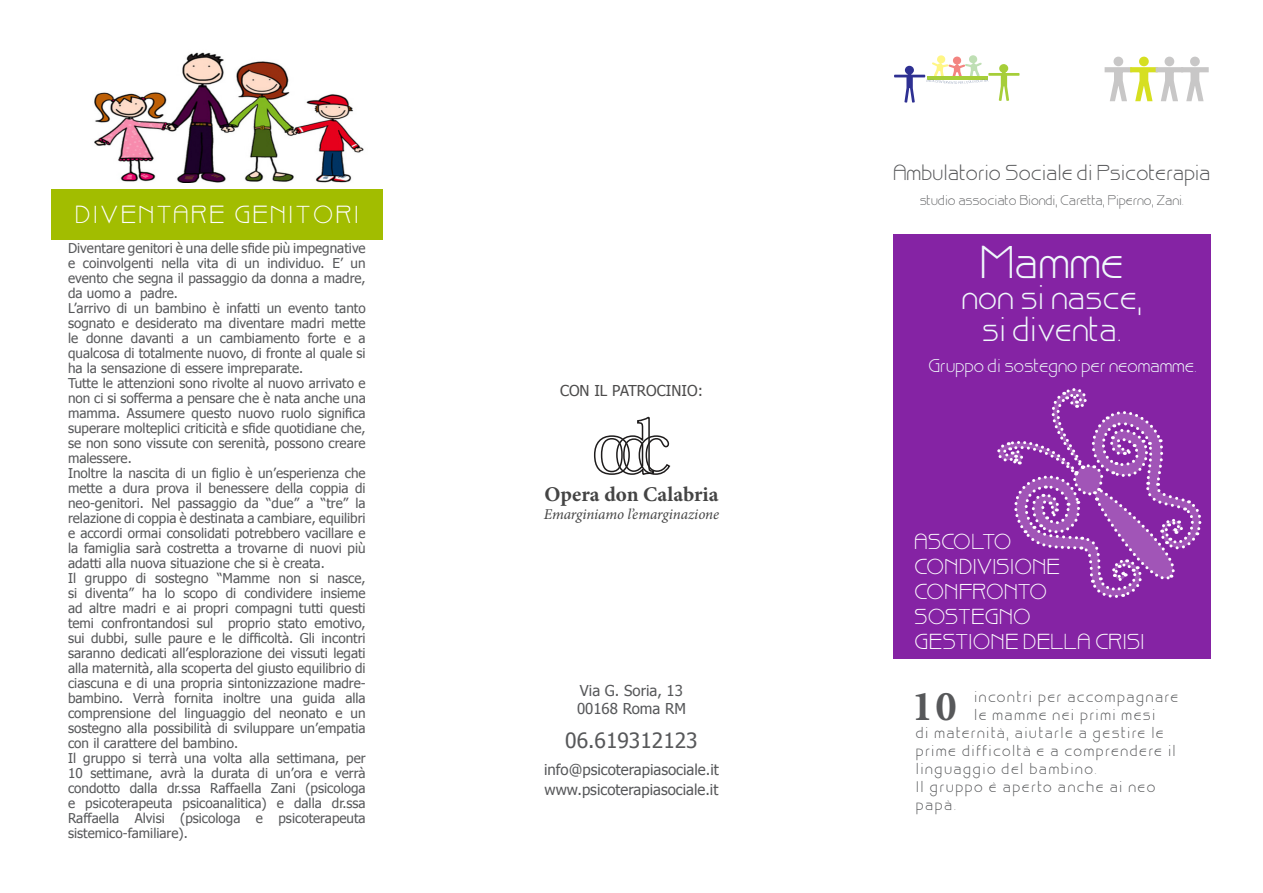
<style>
.page{position:relative;width:1263px;height:893px;background:#fff}
.page>*{position:absolute;margin:0;border:0;box-sizing:border-box;transform-origin:0 0}
.t1{font:45px "Bisque";color:#f0f9fb}
.t2{font:700 42.75px "Minion Pro";color:#57585a}
.t3{font:33px "Bisque";color:#f0f9fb}
.t4{font:24px "Bisque";letter-spacing:.1em;color:#fff}
.t5{font:21px "Bisque";letter-spacing:-.005em;color:#fff}
.t6{font:21px "Bisque";color:#57585a}
.t7{font:700 21px "Minion Pro";letter-spacing:.005em;color:#444}
.t8{font:21px "Tahoma";color:#57585a}
.t9{font:21px "Bisque";letter-spacing:-.04em;color:#fff}
.t10{font:18px "Bisque";color:#f0f9fb}
.t11{font:15px "Bisque";letter-spacing:.105em;color:#57585a}
.t12{font:15px "Tahoma";color:#57585a}
.t13{font:italic 15px "Minion Pro";letter-spacing:-.005em;color:#444}
.t14{font:15px "Tahoma";color:#4c4b4b}
.t15{font:13.5px/15px "Tahoma";color:#57585a;text-align:justify}
.t16{font:13.5px "Bisque";color:#57585a}
</style>
<div class="page">
<div style="left:893px;top:235px;width:317px;height:424px;background:#8523a4"></div>
<svg style="left:594px;top:416px;width:77px;height:59px"></svg>
<img style="left:94px;top:52px;width:270px;height:131px">
<div style="left:51px;top:189px;width:332px;height:50px;background:#a2bd00"></div>
<div style="left:1114px;top:58px;width:8px;height:7px;background:#c8c7c7;border-radius:50%"></div>
<div style="left:1113px;top:57px;width:10px;height:9px;border:2px solid #c8c7c7;border-radius:50%"></div>
<div style="left:1140px;top:58px;width:8px;height:7px;background:#d6df21;border-radius:50%"></div>
<div style="left:1139px;top:57px;width:10px;height:9px;border:2px solid #d6df21;border-radius:50%"></div>
<div style="left:1165px;top:58px;width:8px;height:7px;background:#c8c7c7;border-radius:50%"></div>
<div style="left:1164px;top:57px;width:10px;height:9px;border:2px solid #c8c7c7;border-radius:50%"></div>
<svg style="left:1104px;top:66px;width:105px;height:36px"></svg>
<div style="left:1191px;top:58px;width:8px;height:7px;background:#c8c7c7;border-radius:50%"></div>
<div style="left:1190px;top:57px;width:10px;height:9px;border:2px solid #c8c7c7;border-radius:50%"></div>
<svg style="left:997px;top:388px;width:204px;height:210px"></svg>
<svg style="left:894px;top:55px;width:125px;height:48px"></svg>
<p class="t4" style="left:75px;top:202px;width:286px">DIVENTARE GENITORI</p>
<p class="t15" style="left:68px;top:240px;width:299px">Diventare genitori è una delle sfide più impegnative e coinvolgenti nella vita di un individuo. E’ un evento che segna il passaggio da donna a madre, da uomo a padre.</p>
<p class="t15" style="left:68px;top:300px;width:299px">L’arrivo di un bambino è infatti un evento tanto sognato e desiderato ma diventare madri mette le donne davanti a un cambiamento forte e a qualcosa di totalmente nuovo, di fronte al quale si ha la sensazione di essere impreparate.</p>
<p class="t15" style="left:68px;top:375px;width:299px">Tutte le attenzioni sono rivolte al nuovo arrivato e non ci si sofferma a pensare che è nata anche una mamma. Assumere questo nuovo ruolo significa superare molteplici criticità e sfide quotidiane che, se non sono vissute con serenità, possono creare malessere.</p>
<p class="t15" style="left:68px;top:465px;width:299px">Inoltre la nascita di un figlio è un’esperienza che mette a dura prova il benessere della coppia di neo-genitori. Nel passaggio da “due” a “tre” la relazione di coppia è destinata a cambiare, equilibri e accordi ormai consolidati potrebbero vacillare e la famiglia sarà costretta a trovarne di nuovi più adatti alla nuova situazione che si è creata.</p>
<p class="t15" style="left:68px;top:570px;width:299px">Il gruppo di sostegno “Mamme non si nasce, si diventa” ha lo scopo di condividere insieme ad altre madri e ai propri compagni tutti questi temi confrontandosi sul proprio stato emotivo, sui dubbi, sulle paure e le difficoltà. Gli incontri saranno dedicati all’esplorazione dei vissuti legati alla maternità, alla scoperta del giusto equilibrio di ciascuna e di una propria sintonizzazione madre&shy;bambino. Verrà fornita inoltre una guida alla comprensione del linguaggio del neonato e un sostegno alla possibilità di sviluppare un’empatia con il carattere del bambino.</p>
<p class="t15" style="left:68px;top:750px;width:299px">Il gruppo si terrà una volta alla settimana, per 10 settimane, avrà la durata di un’ora e verrà condotto dalla dr.ssa Raffaella Zani (psicologa e psicoterapeuta psicoanalitica) e dalla dr.ssa Raffaella Alvisi (psicologa e psicoterapeuta sistemico-familiare).</p>
<p class="t14" style="left:560px;top:381px;width:144px">CON IL PATROCINIO:</p>
<p class="t7" style="left:544px;top:480px;width:176px">Opera don Calabria</p>
<p class="t13" style="left:544px;top:504px;width:177px">Emarginiamo l’emarginazione</p>
<p class="t12" style="left:580px;top:681px;width:105px">Via G. Soria, 13</p>
<p class="t12" style="left:577px;top:699px;width:110px">00168 Roma RM</p>
<p class="t8" style="left:565px;top:726px;width:134px">06.619312123</p>
<p class="t12" style="left:544px;top:759px;width:176px">info@psicoterapiasociale.it</p>
<p class="t12" style="left:544px;top:779px;width:175px">www.psicoterapiasociale.it</p>
<p class="t6" style="left:893px;top:161px;width:319px">Ambulatorio Sociale di Psicoterapia</p>
<p class="t16" style="left:919px;top:193px;width:266px">studio associato Biondi, Caretta, Piperno, Zani.</p>
<p class="t1" style="left:980px;top:238px;width:145px">Mamme</p>
<p class="t3" style="left:962px;top:280px;width:182px">non si nasce,</p>
<p class="t3" style="left:982px;top:312px;width:141px">si diventa.</p>
<p class="t10" style="left:928px;top:356px;width:270px">Gruppo di sostegno per neomamme.</p>
<p class="t9" style="left:914px;top:530px;width:99px">ASCOLTO</p>
<p class="t5" style="left:914px;top:555px;width:147px">CONDIVISIONE</p>
<p class="t5" style="left:914px;top:580px;width:134px">CONFRONTO</p>
<p class="t5" style="left:914px;top:606px;width:118px">SOSTEGNO</p>
<p class="t5" style="left:914px;top:631px;width:232px">GESTIONE DELLA CRISI</p>
<p class="t2" style="left:912px;top:676px;width:47px">10</p>
<p class="t11" style="left:974px;top:689px;width:206px">incontri per accompagnare</p>
<p class="t11" style="left:974px;top:707px;width:183px">le mamme nei primi mesi</p>
<p class="t11" style="left:916px;top:725px;width:249px">di maternità, aiutarle a gestire le</p>
<p class="t11" style="left:916px;top:743px;width:261px">prime difficoltà e a comprendere il</p>
<p class="t11" style="left:916px;top:761px;width:182px">linguaggio del bambino.</p>
<p class="t11" style="left:916px;top:779px;width:241px">Il gruppo è aperto anche ai neo</p>
<p class="t11" style="left:916px;top:797px;width:42px">papà.</p>
</div>
